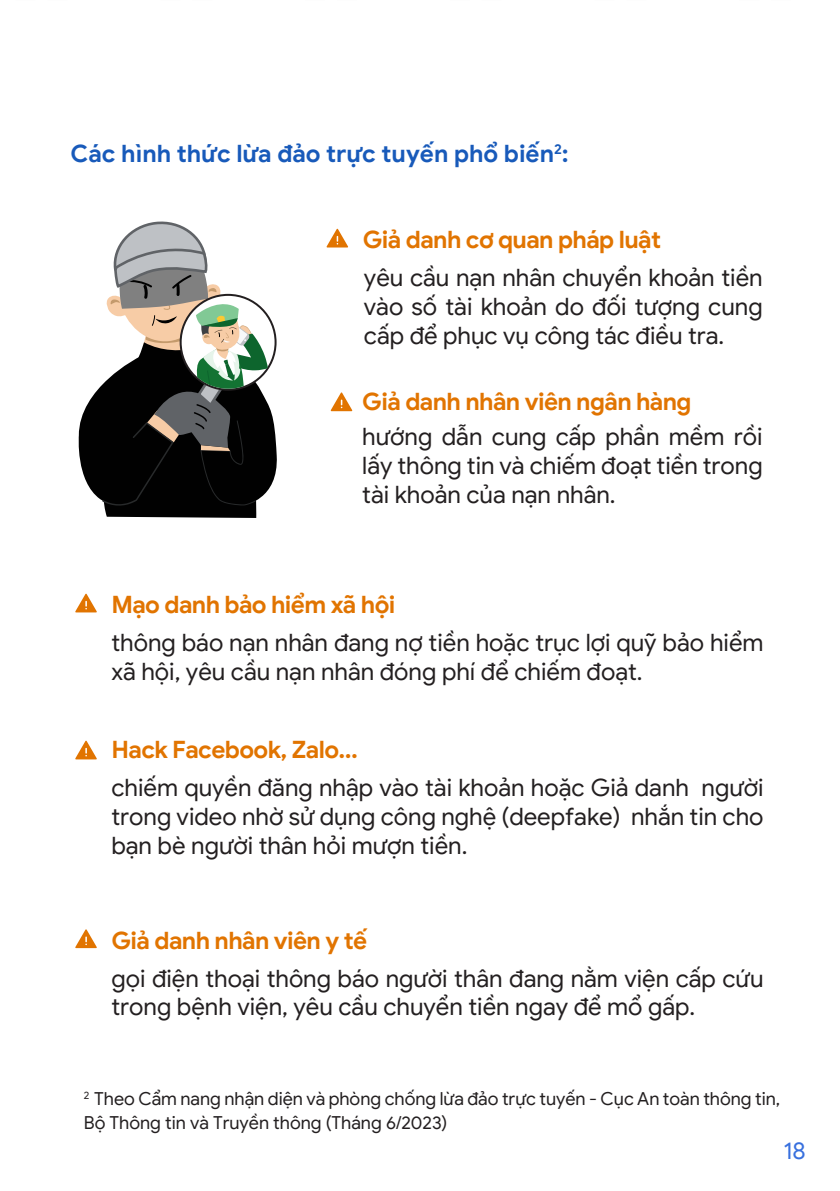
<style>
.page{position:relative;width:840px;height:1191px;background:#fff}
.page>*{position:absolute;margin:0;border:0;box-sizing:border-box;transform-origin:0 0}
.t1{font:24px/28.8px "Google Sans";color:#231f20;text-align:justify}
.t2{font:700 24px "Google Sans";letter-spacing:-.025em;color:#e17400}
.t3{font:700 24px "Google Sans";color:#185aba}
.t4{font:24px "Google Sans";color:#3870de}
.t5{font:18px/24px "Google Sans";color:#231f20}
</style>
<div class="page">
<hr style="left:0;top:0;width:839px;height:1px;background:#bfbfbf">
<svg style="left:78px;top:221px;width:199px;height:297px"></svg>
<svg style="left:326px;top:229px;width:22px;height:18px"></svg>
<svg style="left:330px;top:392px;width:22px;height:19px"></svg>
<svg style="left:75px;top:594px;width:22px;height:18px"></svg>
<svg style="left:75px;top:740px;width:22px;height:19px"></svg>
<svg style="left:75px;top:929px;width:22px;height:19px"></svg>
<p class="t3" style="left:70px;top:138px;width:499px">Các hình thức lừa đảo trực tuyến phổ biến<sup>2</sup>:</p>
<p class="t2" style="left:362px;top:224px;width:300px">Giả danh cơ quan pháp luật</p>
<p class="t1" style="left:364px;top:263px;width:400px">yêu cầu nạn nhân chuyển khoản tiền vào số tài khoản do đối tượng cung cấp để phục vụ công tác điều tra.</p>
<p class="t2" style="left:362px;top:386px;width:330px">Giả danh nhân viên ngân hàng</p>
<p class="t1" style="left:362px;top:422px;width:401px">hướng dẫn cung cấp phần mềm rồi lấy thông tin và chiếm đoạt tiền trong tài khoản của nạn nhân.</p>
<p class="t2" style="left:111px;top:589px;width:285px">Mạo danh bảo hiểm xã hội</p>
<p class="t1" style="left:111px;top:627px;width:653px">thông báo nạn nhân đang nợ tiền hoặc trục lợi quỹ bảo hiểm xã hội, yêu cầu nạn nhân đóng phí để chiếm đoạt.</p>
<p class="t2" style="left:111px;top:734px;width:248px">Hack Facebook, Zalo...</p>
<p class="t1" style="left:111px;top:772px;width:653px">chiếm quyền đăng nhập vào tài khoản hoặc Giả danh người trong video nhờ sử dụng công nghệ (deepfake) nhắn tin cho bạn bè người thân hỏi mượn tiền.</p>
<p class="t2" style="left:111px;top:924px;width:257px">Giả danh nhân viên y tế</p>
<p class="t1" style="left:111px;top:963px;width:653px">gọi điện thoại thông báo người thân đang nằm viện cấp cứu trong bệnh viện, yêu cầu chuyển tiền ngay để mổ gấp.</p>
<p class="t5" style="left:84px;top:1086px;width:697px"><sup>2</sup> Theo Cẩm nang nhận diện và phòng chống lừa đảo trực tuyến - Cục An toàn thông tin,<br>Bộ Thông tin và Truyền thông (Tháng 6/2023)</p>
<p class="t4" style="left:782px;top:1135px;width:24px">18</p>
</div>
